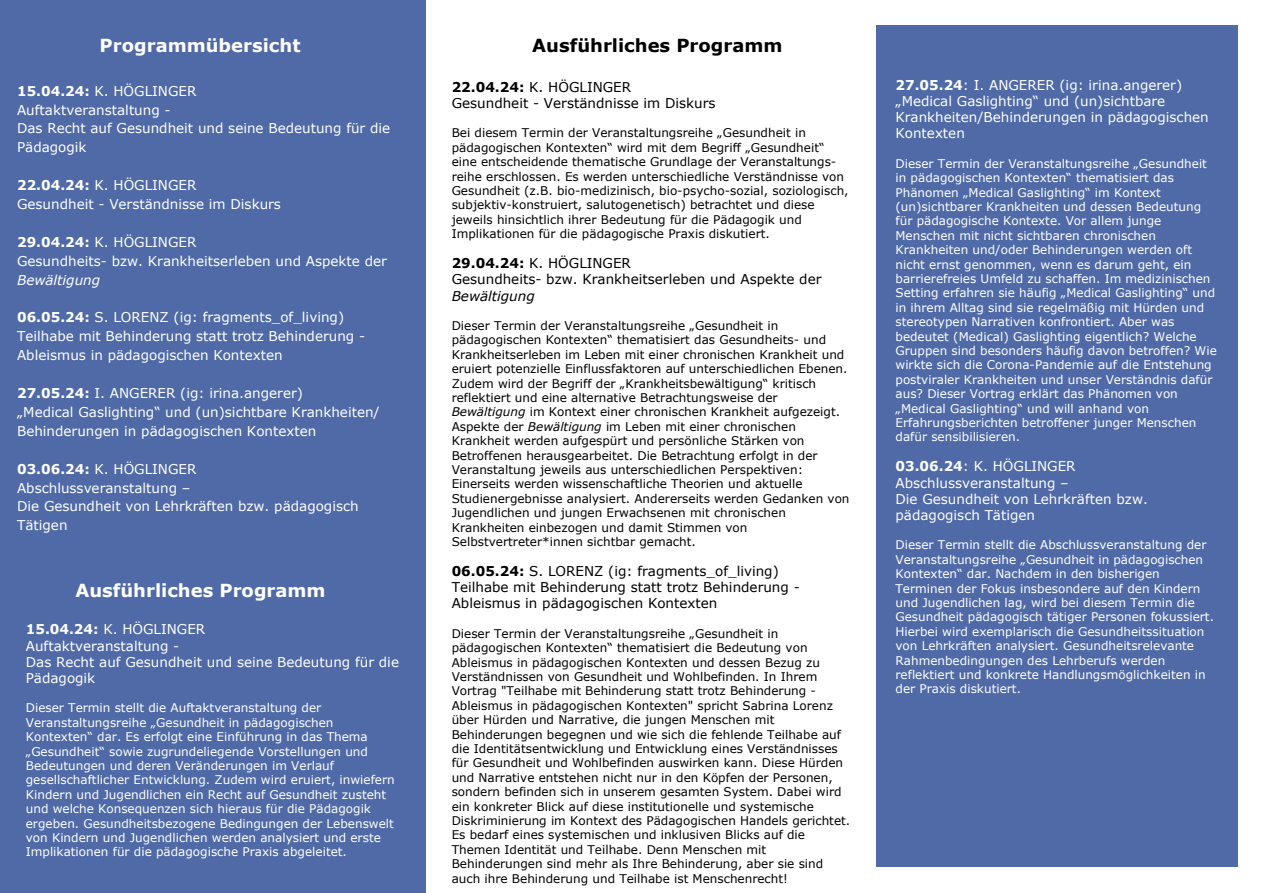
<style>
.page{position:relative;width:1263px;height:893px;background:#fff}
.page>*{position:absolute;margin:0;border:0;box-sizing:border-box;transform-origin:0 0}
.t1{font:700 18px "Verdana";color:#fff}
.t2{font:700 18px "Verdana";color:#000}
.t3{font:13.5px/18.9px "Verdana";color:#fff}
.t4{font:13.5px/16.2px "Verdana";color:#000}
.t5{font:italic 13.5px "Verdana";color:#fff}
.t6{font:italic 13.5px "Verdana";color:#000}
.t7{font:12px/14.4px "Verdana";color:#000}
.t8{font:12px/14.4px "Verdana";color:#fff}
.s1{font-weight:700}
.s2{font-style:italic}
</style>
<div class="page">
<div style="left:0;top:0;width:425px;height:893px;background:#4f6aa7"></div>
<div style="left:876px;top:26px;width:361px;height:841px;background:#4f6aa7"></div>
<h1 class="t1" style="left:100px;top:32px;width:202px">Programmübersicht</h1>
<p class="t3" style="left:17px;top:81px;width:375px"><span class="s1">15.04.24:</span> K. HÖGLINGER<br>Auftaktveranstaltung -<br>Das Recht auf Gesundheit und seine Bedeutung für die<br>Pädagogik</p>
<p class="t3" style="left:17px;top:176px;width:265px"><span class="s1">22.04.24:</span> K. HÖGLINGER<br>Gesundheit - Verständnisse im Diskurs</p>
<p class="t3" style="left:17px;top:232px;width:371px"><span class="s1">29.04.24:</span> K. HÖGLINGER<br>Gesundheits- bzw. Krankheitserleben und Aspekte der</p>
<p class="t5" style="left:17px;top:270px;width:85px">Bewältigung</p>
<p class="t3" style="left:17px;top:308px;width:350px"><span class="s1">06.05.24:</span> S. LORENZ (ig: fragments_of_living)<br>Teilhabe mit Behinderung statt trotz Behinderung -<br>Ableismus in pädagogischen Kontexten</p>
<p class="t3" style="left:17px;top:384px;width:364px"><span class="s1">27.05.24:</span> I. ANGERER (ig: irina.angerer)<br>„Medical Gaslighting“ und (un)sichtbare Krankheiten/<br>Behinderungen in pädagogischen Kontexten</p>
<p class="t3" style="left:17px;top:459px;width:343px"><span class="s1">03.06.24:</span> K. HÖGLINGER<br>Abschlussveranstaltung –<br>Die Gesundheit von Lehrkräften bzw. pädagogisch<br>Tätigen</p>
<h1 class="t1" style="left:75px;top:578px;width:252px">Ausführliches Programm</h1>
<p class="t3" style="left:26px;top:621px;width:375px;line-height:16.2px"><span class="s1">15.04.24:</span> K. HÖGLINGER<br>Auftaktveranstaltung -<br>Das Recht auf Gesundheit und seine Bedeutung für die<br>Pädagogik</p>
<p class="t8" style="left:26px;top:701px;width:370px">Dieser Termin stellt die Auftaktveranstaltung der Veranstaltungsreihe „Gesundheit in pädagogischen Kontexten“ dar. Es erfolgt eine Einführung in das Thema „Gesundheit“ sowie zugrundeliegende Vorstellungen und Bedeutungen und deren Veränderungen im Verlauf gesellschaftlicher Entwicklung. Zudem wird eruiert, inwiefern Kindern und Jugendlichen ein Recht auf Gesundheit zusteht und welche Konsequenzen sich hieraus für die Pädagogik ergeben. Gesundheitsbezogene Bedingungen der Lebenswelt von Kindern und Jugendlichen werden analysiert und erste Implikationen für die pädagogische Praxis abgeleitet.</p>
<h1 class="t2" style="left:532px;top:33px;width:252px">Ausführliches Programm</h1>
<p class="t4" style="left:452px;top:79px;width:265px"><span class="s1">22.04.24:</span> K. HÖGLINGER<br>Gesundheit - Verständnisse im Diskurs</p>
<p class="t7" style="left:452px;top:126px;width:398px">Bei diesem Termin der Veranstaltungsreihe „Gesundheit in pädagogischen Kontexten“ wird mit dem Begriff „Gesundheit“ eine entscheidende thematische Grundlage der Veranstaltungs&shy;reihe erschlossen. Es werden unterschiedliche Verständnisse von Gesundheit (z.B. bio-medizinisch, bio-psycho-sozial, soziologisch, subjektiv-konstruiert, salutogenetisch) betrachtet und diese jeweils hinsichtlich ihrer Bedeutung für die Pädagogik und Implikationen für die pädagogische Praxis diskutiert.</p>
<p class="t4" style="left:452px;top:255px;width:371px"><span class="s1">29.04.24:</span> K. HÖGLINGER<br>Gesundheits- bzw. Krankheitserleben und Aspekte der</p>
<p class="t6" style="left:452px;top:286px;width:85px">Bewältigung</p>
<p class="t7" style="left:452px;top:318px;width:399px">Dieser Termin der Veranstaltungsreihe „Gesundheit in pädagogischen Kontexten“ thematisiert das Gesundheits- und Krankheitserleben im Leben mit einer chronischen Krankheit und eruiert potenzielle Einflussfaktoren auf unterschiedlichen Ebenen.<br>Zudem wird der Begriff der „Krankheitsbewältigung“ kritisch reflektiert und eine alternative Betrachtungsweise der <span class="s2">Bewältigung</span> im Kontext einer chronischen Krankheit aufgezeigt.<br>Aspekte der <span class="s2">Bewältigung</span> im Leben mit einer chronischen Krankheit werden aufgespürt und persönliche Stärken von Betroffenen herausgearbeitet. Die Betrachtung erfolgt in der Veranstaltung jeweils aus unterschiedlichen Perspektiven:<br>Einerseits werden wissenschaftliche Theorien und aktuelle Studienergebnisse analysiert. Andererseits werden Gedanken von Jugendlichen und jungen Erwachsenen mit chronischen Krankheiten einbezogen und damit Stimmen von Selbstvertreter*innen sichtbar gemacht.</p>
<p class="t4" style="left:452px;top:563px;width:350px"><span class="s1">06.05.24:</span> S. LORENZ (ig: fragments_of_living)<br>Teilhabe mit Behinderung statt trotz Behinderung -<br>Ableismus in pädagogischen Kontexten</p>
<p class="t7" style="left:452px;top:626px;width:400px">Dieser Termin der Veranstaltungsreihe „Gesundheit in pädagogischen Kontexten“ thematisiert die Bedeutung von Ableismus in pädagogischen Kontexten und dessen Bezug zu Verständnissen von Gesundheit und Wohlbefinden. In Ihrem Vortrag "Teilhabe mit Behinderung statt trotz Behinderung - Ableismus in pädagogischen Kontexten" spricht Sabrina Lorenz über Hürden und Narrative, die jungen Menschen mit Behinderungen begegnen und wie sich die fehlende Teilhabe auf die Identitätsentwicklung und Entwicklung eines Verständnisses für Gesundheit und Wohlbefinden auswirken kann. Diese Hürden und Narrative entstehen nicht nur in den Köpfen der Personen, sondern befinden sich in unserem gesamten System. Dabei wird ein konkreter Blick auf diese institutionelle und systemische Diskriminierung im Kontext des Pädagogischen Handels gerichtet.<br>Es bedarf eines systemischen und inklusiven Blicks auf die Themen Identität und Teilhabe. Denn Menschen mit Behinderungen sind mehr als Ihre Behinderung, aber sie sind auch ihre Behinderung und Teilhabe ist Menschenrecht!</p>
<p class="t3" style="left:895px;top:77px;width:315px;line-height:16.2px"><span class="s1">27.05.24</span>: I. ANGERER (ig: irina.angerer) „Medical Gaslighting“ und (un)sichtbare Krankheiten/Behinderungen in pädagogischen Kontexten</p>
<p class="t8" style="left:895px;top:156px;width:323px">Dieser Termin der Veranstaltungsreihe „Gesundheit in pädagogischen Kontexten“ thematisiert das Phänomen „Medical Gaslighting“ im Kontext (un)sichtbarer Krankheiten und dessen Bedeutung für pädagogische Kontexte. Vor allem junge Menschen mit nicht sichtbaren chronischen Krankheiten und/oder Behinderungen werden oft nicht ernst genommen, wenn es darum geht, ein barrierefreies Umfeld zu schaffen. Im medizinischen Setting erfahren sie häufig „Medical Gaslighting“ und in ihrem Alltag sind sie regelmäßig mit Hürden und stereotypen Narrativen konfrontiert. Aber was bedeutet (Medical) Gaslighting eigentlich? Welche Gruppen sind besonders häufig davon betroffen? Wie wirkte sich die Corona-Pandemie auf die Entstehung postviraler Krankheiten und unser Verständnis dafür aus? Dieser Vortrag erklärt das Phänomen von „Medical Gaslighting“ und will anhand von Erfahrungsberichten betroffener junger Menschen dafür sensibilisieren.</p>
<p class="t3" style="left:895px;top:458px;width:254px;line-height:16.2px"><span class="s1">03.06.24</span>: K. HÖGLINGER<br>Abschlussveranstaltung –<br>Die Gesundheit von Lehrkräften bzw. pädagogisch Tätigen</p>
<p class="t8" style="left:895px;top:538px;width:320px">Dieser Termin stellt die Abschlussveranstaltung der Veranstaltungsreihe „Gesundheit in pädagogischen Kontexten“ dar. Nachdem in den bisherigen Terminen der Fokus insbesondere auf den Kindern und Jugendlichen lag, wird bei diesem Termin die Gesundheit pädagogisch tätiger Personen fokussiert.<br>Hierbei wird exemplarisch die Gesundheitssituation von Lehrkräften analysiert. Gesundheitsrelevante Rahmenbedingungen des Lehrberufs werden reflektiert und konkrete Handlungsmöglichkeiten in der Praxis diskutiert.</p>
</div>
